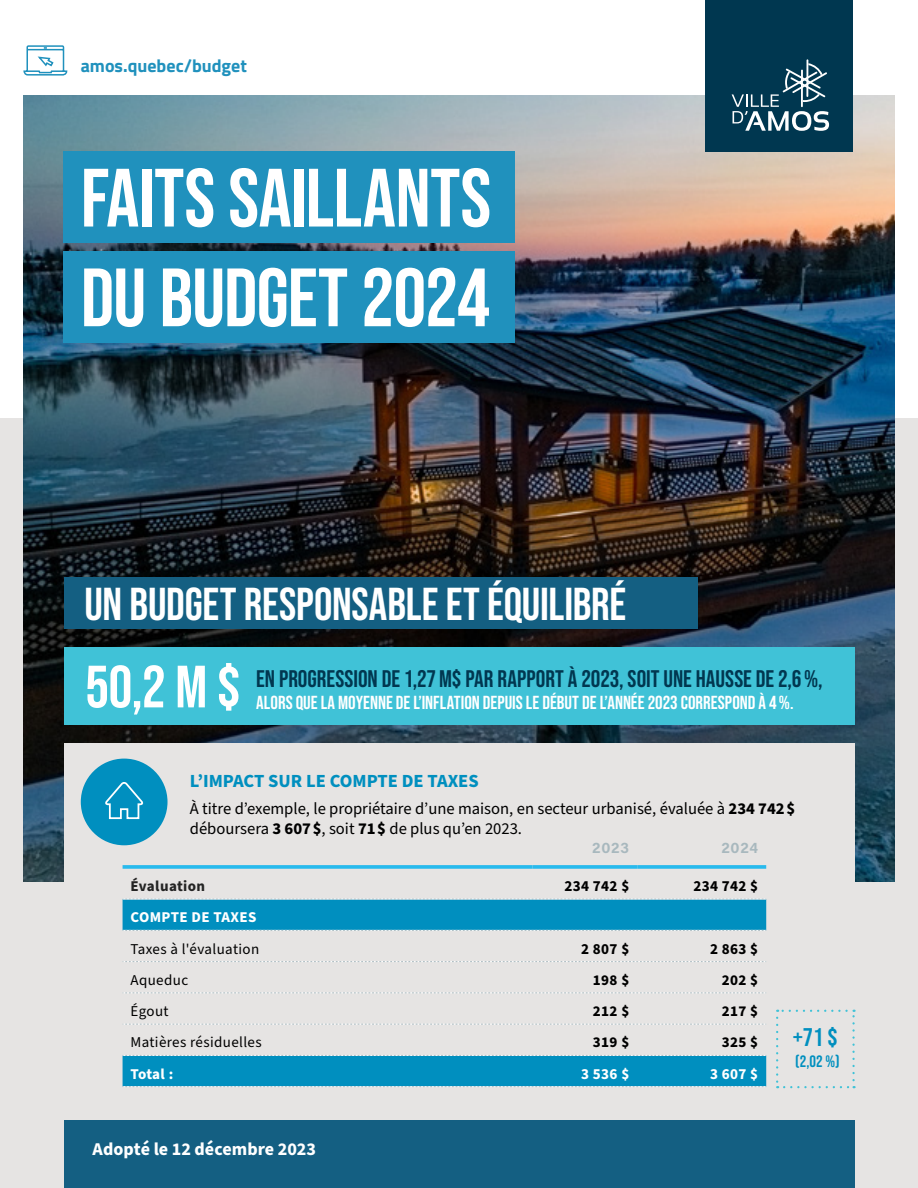
<style>
.page{position:relative;width:918px;height:1188px;background:#fff}
.page>*{position:absolute;margin:0;border:0;box-sizing:border-box;transform-origin:0 0}
._60_Bebas_Neue{font:82.5px "Bebas Neue";letter-spacing:-.005em;color:#fff}
._30_Bebas_Neue{font:59.55px "Bebas Neue";color:#fff}
._9_C_Bebas_Neue{font:46.05px "Bebas Neue";letter-spacing:-.005em;color:#fff}
._225_gray_Bebas_Neue{font:25.5px "Bebas Neue";color:#008fbf}
._12_Bebas_Neue{font:24px "Bebas Neue";color:#013750}
._12_Bebas_Neue-2{font:18.9px "Bebas Neue";color:#fff}
._42_gray_Titillium_Web{font:700 18.45px "Source Sans Pro";color:#008fbf}
._9_Titillium_Web{font:700 18px "Source Sans Pro";color:#fff}
._12_Titillium_Web{font:700 18px "Titillium Web";color:#2091bd}
._42_gray_Titillium_Web-2{font:16.65px/20.1px "Source Sans Pro";color:#000}
._225_gray_Bebas_Neue-2{font:16.5px "Bebas Neue";color:#008fbf}
.Body_Row{font:15px "Source Sans Pro";letter-spacing:.025em;color:#000}
.Body_Row-2{font:700 15px "Source Sans Pro";letter-spacing:.025em;color:#000}
.Body_Row-3{font:700 15px "Source Sans Pro";letter-spacing:.025em;color:#fff}
.Body_Row-4{font:700 15px "Source Sans Pro";letter-spacing:.025em;color:#242424}
.Table_Header{font:700 14.7px "Acumin Pro";letter-spacing:.045em;color:#a8b8be}
.s1{font-weight:700}
</style>
<div class="page">
<div style="left:0;top:419px;width:918px;height:769px;background:#e6e4e3"></div>
<div style="left:64px;top:1120px;width:790px;height:68px;background:#145f82"></div>
<img style="left:23px;top:95px;width:872px;height:787px">
<div style="left:64px;top:647px;width:790px;height:77px;background:#40c2d7"></div>
<div style="left:64px;top:744px;width:790px;height:340px;background:#e6e4e3"></div>
<div style="left:81px;top:759px;width:87px;height:86px;background:#008fbf;border-radius:50%"></div>
<svg style="left:105px;top:782px;width:39px;height:38px"></svg>
<svg style="left:776px;top:1010px;width:79px;height:78px"></svg>
<div style="left:64px;top:151px;width:451px;height:92px;background:#2091bd"></div>
<div style="left:64px;top:251px;width:451px;height:92px;background:#2091bd"></div>
<div style="left:64px;top:577px;width:634px;height:51px;background:#145f82"></div>
<div style="left:706px;top:0;width:147px;height:151px;background:#003750"></div>
<hr style="left:806px;top:59px;width:2px;height:38px;background:#fff">
<svg style="left:732px;top:63px;width:97px;height:68px"></svg>
<svg style="left:123px;top:865px;width:410px;height:4px;background:#39bdeb"></svg>
<svg style="left:533px;top:865px;width:104px;height:4px"></svg>
<svg style="left:637px;top:865px;width:129px;height:4px"></svg>
<svg style="left:123px;top:899px;width:643px;height:32px;background:#0d93c1"></svg>
<svg style="left:123px;top:961px;width:643px;height:1px"></svg>
<svg style="left:125px;top:993px;width:638px;height:1px"></svg>
<svg style="left:124px;top:1024px;width:642px;height:1px"></svg>
<div style="left:123px;top:1055px;width:643px;height:32px;background:#008fbf"></div>
<svg style="left:23px;top:45px;width:45px;height:31px"></svg>
<p class="_12_Titillium_Web" style="left:81px;top:52px;width:168px">amos.quebec/budget</p>
<p class="_60_Bebas_Neue" style="left:81px;top:151px;width:412px">FAITS SAILLANTS</p>
<p class="_60_Bebas_Neue" style="left:81px;top:251px;width:411px">DU BUDGET 2024</p>
<p class="_9_C_Bebas_Neue" style="left:84px;top:578px;width:543px">UN BUDGET RESPONSABLE ET ÉQUILIBRÉ</p>
<p class="_30_Bebas_Neue" style="left:85px;top:653px;width:157px">50,2 M $</p>
<p class="_12_Bebas_Neue" style="left:256px;top:665px;width:568px">EN PROGRESSION DE 1,27M$ PAR RAPPORT À 2023, SOIT UNE HAUSSE DE 2,6%,</p>
<p class="_12_Bebas_Neue-2" style="left:256px;top:692px;width:539px">ALORS QUE LA MOYENNE DE L’INFLATION DEPUIS LE DÉBUT DE L’ANNÉE 2023 CORRESPOND À 4%.</p>
<p class="_42_gray_Titillium_Web" style="left:190px;top:768px;width:290px">L’IMPACT SUR LE COMPTE DE TAXES</p>
<p class="_42_gray_Titillium_Web-2" style="left:190px;top:799px;width:607px">À titre d’exemple, le propriétaire d’une maison, en secteur urbanisé, évaluée à <span class="s1">234 742 $ </span>déboursera <span class="s1">3 607 $</span>, soit <span class="s1">71 $</span> de plus qu’en 2023.</p>
<p class="Table_Header" style="left:592px;top:837px;width:38px">2023</p>
<p class="Table_Header" style="left:721px;top:837px;width:38px">2024</p>
<p class="Body_Row-4" style="left:131px;top:876px;width:76px">Évaluation</p>
<p class="Body_Row-2" style="left:564px;top:876px;width:66px">234 742 $</p>
<p class="Body_Row-2" style="left:693px;top:876px;width:66px">234 742 $</p>
<p class="Body_Row-3" style="left:131px;top:907px;width:128px">COMPTE DE TAXES</p>
<p class="Body_Row" style="left:131px;top:939px;width:130px">Taxes à l'évaluation</p>
<p class="Body_Row-2" style="left:581px;top:938px;width:50px">2 807 $</p>
<p class="Body_Row-2" style="left:710px;top:938px;width:50px">2 863 $</p>
<p class="Body_Row" style="left:131px;top:970px;width:59px">Aqueduc</p>
<p class="Body_Row-2" style="left:593px;top:970px;width:38px">198 $</p>
<p class="Body_Row-2" style="left:722px;top:970px;width:38px">202 $</p>
<p class="Body_Row" style="left:131px;top:1001px;width:40px">Égout</p>
<p class="Body_Row-2" style="left:593px;top:1001px;width:38px">212 $</p>
<p class="Body_Row-2" style="left:722px;top:1001px;width:38px">217 $</p>
<p class="Body_Row" style="left:131px;top:1032px;width:133px">Matières résiduelles</p>
<p class="Body_Row-2" style="left:593px;top:1032px;width:38px">319 $</p>
<p class="Body_Row-2" style="left:722px;top:1032px;width:38px">325 $</p>
<p class="Body_Row-3" style="left:131px;top:1064px;width:44px">Total :</p>
<p class="Body_Row-3" style="left:581px;top:1064px;width:50px">3 536 $</p>
<p class="Body_Row-3" style="left:710px;top:1064px;width:50px">3 607 $</p>
<p class="_9_Titillium_Web" style="left:93px;top:1137px;width:225px">Adopté le 12 décembre 2023</p>
<p class="_225_gray_Bebas_Neue" style="left:793px;top:1023px;width:46px">+71 $</p>
<p class="_225_gray_Bebas_Neue-2" style="left:795px;top:1052px;width:46px">(2,02 %)</p>
</div>
